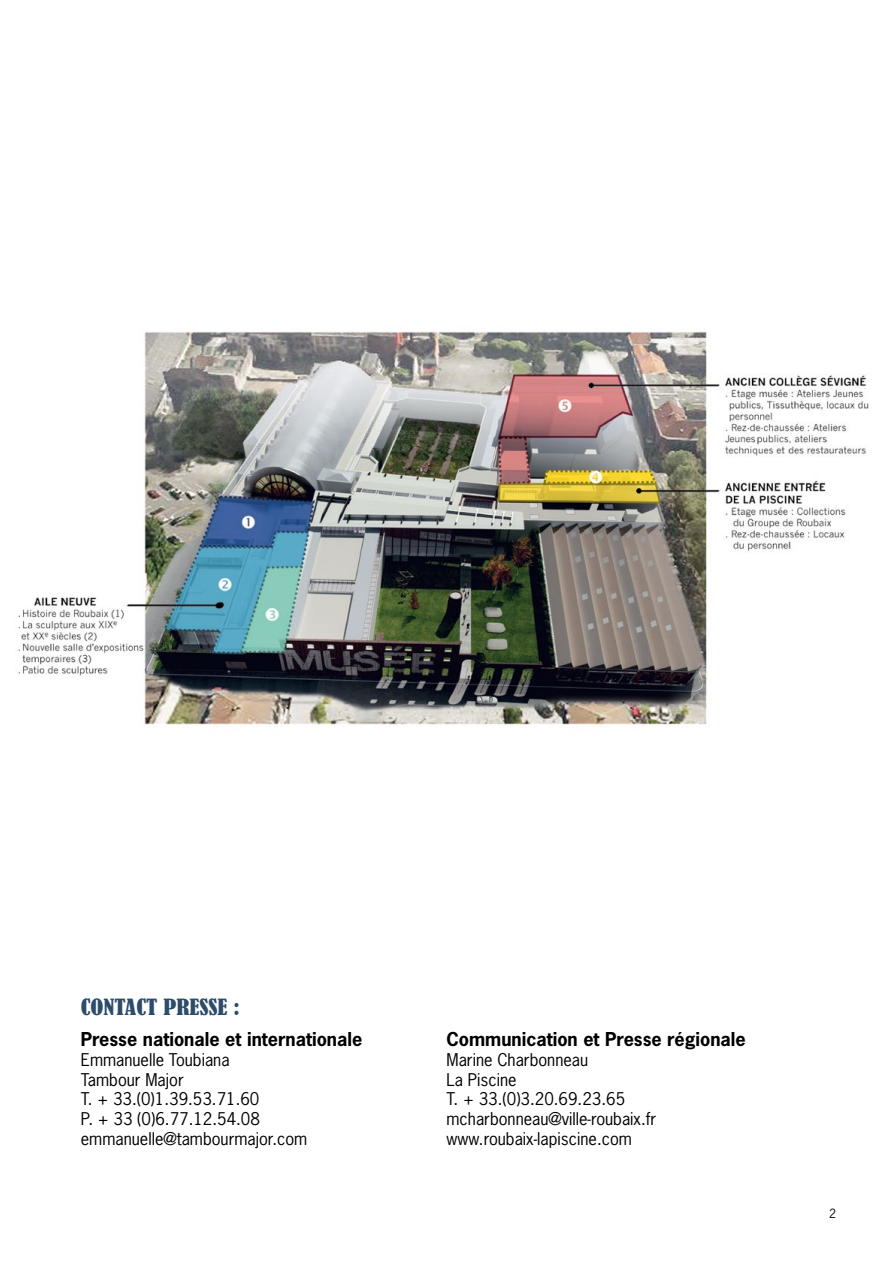
<style>
.page{position:relative;width:893px;height:1263px;background:#fff}
.page>*{position:absolute;margin:0;border:0;box-sizing:border-box;transform-origin:0 0}
.t1{font:condensed 21px "Bernard";color:#2c4c69;scale:1.15 1}
.t2{font:700 18px "News Gothic Std";color:#000}
.t3{font:16.5px/19.8px "News Gothic Std";color:#000}
.t4{font:12px "News Gothic Std";color:#000}
</style>
<div class="page">
<img style="left:18px;top:331px;width:851px;height:394px">
<p class="t1" style="left:81px;top:994px;width:31px">CONTACT</p>
<p class="t1" style="left:163px;top:994px;width:11px">PRESSE</p>
<p class="t1" style="left:234px;top:994px;width:7px">:</p>
<p class="t2" style="left:81px;top:1027px;width:283px">Presse nationale et internationale</p>
<p class="t3" style="left:81px;top:1049px;width:228px">Emmanuelle Toubiana<br>Tambour Major<br>T. + 33.(0)1.39.53.71.60<br>P. + 33 (0)6.77.12.54.08 emmanuelle@tambourmajor.com</p>
<p class="t2" style="left:446px;top:1027px;width:301px">Communication et Presse régionale</p>
<p class="t3" style="left:446px;top:1049px;width:211px">Marine Charbonneau<br>La Piscine<br>T. + 33.(0)3.20.69.23.65 mcharbonneau@ville-roubaix.fr www.roubaix-lapiscine.com</p>
<p class="t4" style="left:829px;top:1206px;width:8px">2</p>
</div>
